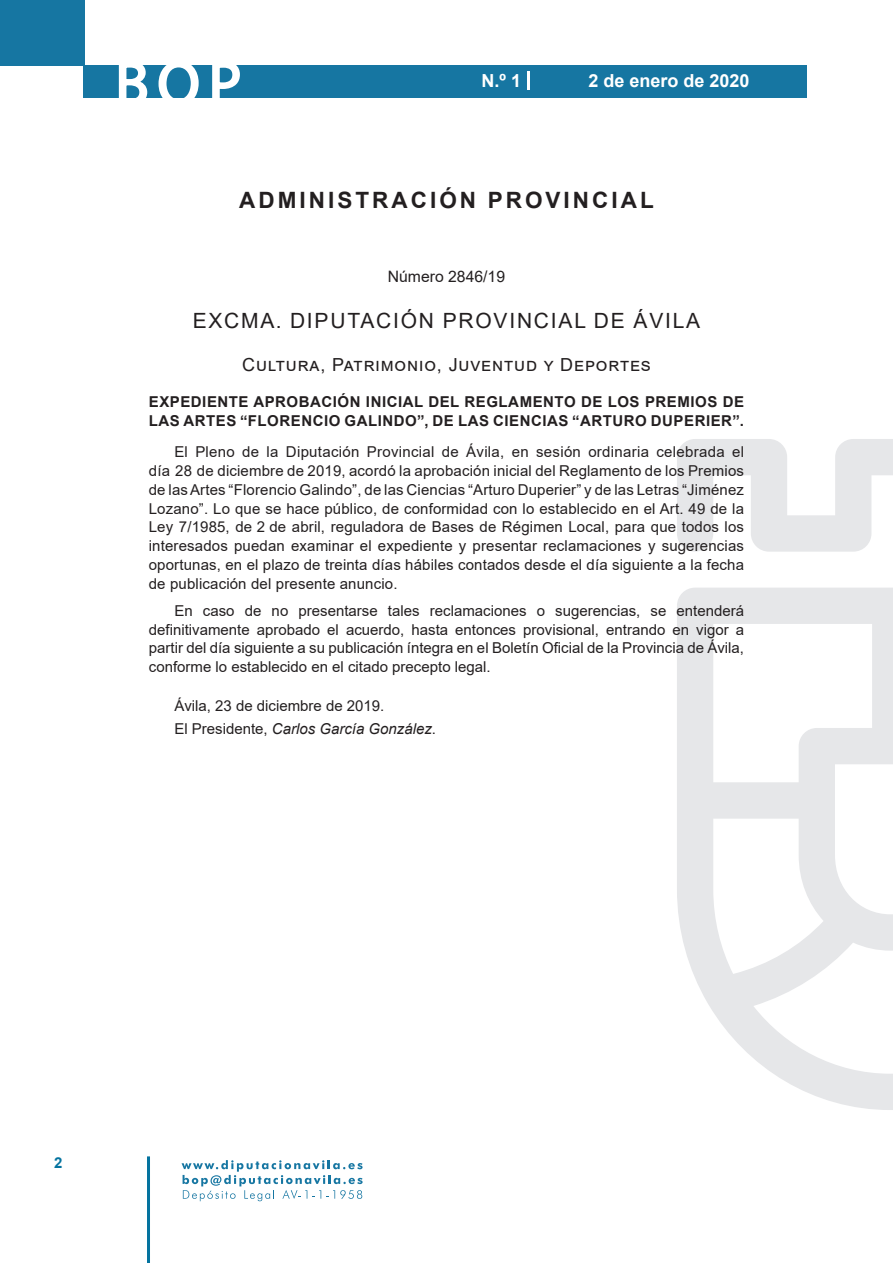
<style>
.page{position:relative;width:893px;height:1263px;background:#fff}
.page>*{position:absolute;margin:0;border:0;box-sizing:border-box;transform-origin:0 0}
.t1{font:500 61.5px "Avant Garde";color:#fff}
.h1__secion{font:700 22.5px "Arial";letter-spacing:.135em;color:#231f20}
.h2__organismo{font:21px "Arial";letter-spacing:.085em;color:#231f20}
.h3__suborganismo{font:18px "Arial";letter-spacing:.05em;color:#231f20}
.t2{font:700 18px "Arial";color:#fff}
.numero{font:15.75px "Arial";color:#231f20}
.texto_normal{font:15px/18.8px "Arial";letter-spacing:.005em;color:#231f20;text-align:justify}
.entradilla{font:700 15px/18.8px "Arial";letter-spacing:.035em;color:#231f20}
.firma{font:italic 15px "Arial";color:#231f20}
.fecha{font:15px "Arial";color:#231f20}
.t3{font:700 15px "Arial";color:#04739f}
.s1{font-style:normal}
</style>
<div class="page">
<div style="left:0;top:0;width:85px;height:65px;background:#1676a2"></div>
<div style="left:84px;top:65px;width:723px;height:33px;background:#1676a2"></div>
<svg style="left:118px;top:65px;width:30px;height:33px"></svg>
<svg style="left:158px;top:65px;width:41px;height:33px"></svg>
<svg style="left:212px;top:65px;width:28px;height:33px"></svg>
<svg style="left:182px;top:1160px;width:181px;height:41px"></svg>
<hr style="left:147px;top:1156px;width:3px;height:107px;background:#04739f">
<svg style="left:528px;top:71px;width:2px;height:19px"></svg>
<svg style="left:677px;top:439px;width:216px;height:671px"></svg>
<h1 class="t1" style="left:115px;top:46px;width:128px">BOP</h1>
<p class="t2" style="left:482px;top:68px;width:41px">N.º 1</p>
<p class="t2" style="left:588px;top:68px;width:163px">2 de enero de 2020</p>
<p class="h1__secion" style="left:239px;top:184px;width:416px">ADMINISTRACIÓN PROVINCIAL</p>
<p class="numero" style="left:388px;top:266px;width:119px">Número 2846/19</p>
<p class="h2__organismo" style="left:193px;top:307px;width:509px">EXCMA. DIPUTACIÓN PROVINCIAL DE ÁVILA</p>
<p class="h3__suborganismo" style="left:242px;top:352px;width:410px">Cultura, Patrimonio, Juventud y Deportes</p>
<p class="entradilla" style="left:149px;top:392px;width:597px">EXPEDIENTE APROBACIÓN INICIAL DEL REGLAMENTO DE LOS PREMIOS DE<br>LAS ARTES “FLORENCIO GALINDO”, DE LAS CIENCIAS “ARTURO DUPERIER”.</p>
<p class="texto_normal" style="left:149px;top:442px;width:597px;text-indent:26px">El Pleno de la Diputación Provincial de Ávila, en sesión ordinaria celebrada el día 28 de diciembre de 2019, acordó la aprobación inicial del Reglamento de los Premios de las Artes “Florencio Galindo”, de las Ciencias “Arturo Duperier” y de las Letras “Jiménez Lozano”. Lo que se hace público, de conformidad con lo establecido en el Art. 49 de la Ley 7/1985, de 2 de abril, reguladora de Bases de Régimen Local, para que todos los interesados puedan examinar el expediente y presentar reclamaciones y sugerencias oportunas, en el plazo de treinta días hábiles contados desde el día siguiente a la fecha de publicación del presente anuncio.</p>
<p class="texto_normal" style="left:149px;top:601px;width:597px;text-indent:26px">En caso de no presentarse tales reclamaciones o sugerencias, se entenderá definitivamente aprobado el acuerdo, hasta entonces provisional, entrando en vigor a partir del día siguiente a su publicación íntegra en el Boletín Oficial de la Provincia de Ávila, conforme lo establecido en el citado precepto legal.</p>
<p class="fecha" style="left:174px;top:696px;width:212px">Ávila, 23 de diciembre de 2019.</p>
<p class="firma" style="left:174px;top:719px;width:263px"><span class="s1">El Presidente,</span> Carlos García González<span class="s1">.</span></p>
<p class="t3" style="left:54px;top:1152px;width:10px">2</p>
</div>
